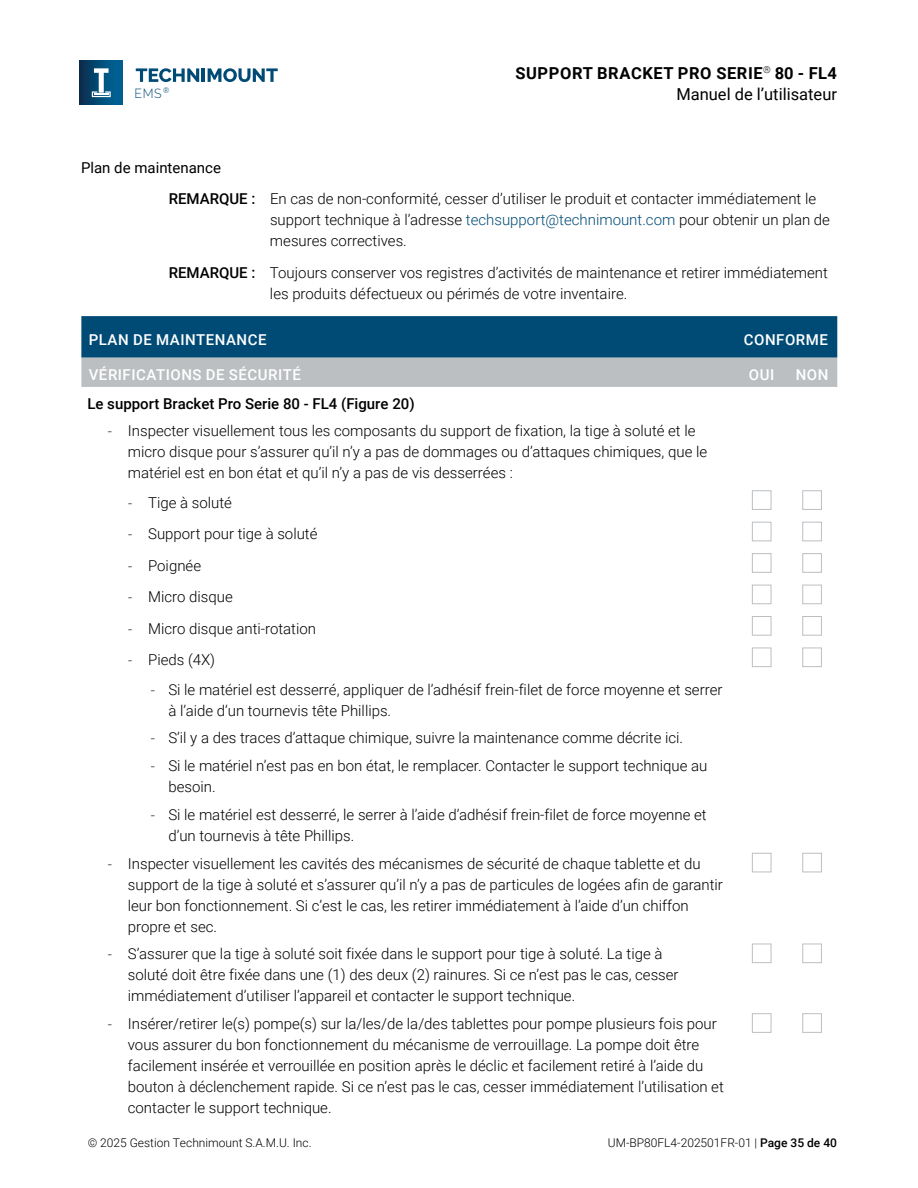
<style>
.page{position:relative;width:918px;height:1188px;background:#fff}
.page>*{position:absolute;margin:0;border:0;box-sizing:border-box;transform-origin:0 0}
.t1{font:700 16.5px/21px "Roboto";letter-spacing:.035em;color:#000;text-align:right}
.t2{font:300 15px/21px "Roboto";color:#000}
.t3{font:500 15px "Roboto";letter-spacing:.035em;color:#fff}
.t4{font:500 15px "Roboto";color:#000}
.t5{font:300 13.2px "Raleway";color:#004b75;scale:.93 1}
.t6{font:300 12px "Roboto";color:#000}
.s1{font-weight:400}
.s2{font-weight:500}
.s3{color:#004b76}
.s4{font-family:"Open Sans"}
</style>
<div class="page">
<svg style="left:136px;top:68px;width:63px;height:14px"></svg>
<hr style="left:202px;top:68px;width:3px;height:14px;background:#004b75">
<svg style="left:208px;top:68px;width:70px;height:14px"></svg>
<svg style="left:80px;top:61px;width:43px;height:43px"></svg>
<svg style="left:92px;top:68px;width:19px;height:29px"></svg>
<svg style="left:81px;top:316px;width:756px;height:71px;background:#4e7b96"></svg>
<div style="left:752px;top:490px;width:19px;height:20px;border:1px solid #bbbfc2"></div>
<div style="left:802px;top:490px;width:20px;height:20px;border:1px solid #bbbfc2"></div>
<div style="left:752px;top:522px;width:19px;height:19px;border:1px solid #bbbfc2"></div>
<div style="left:802px;top:522px;width:20px;height:19px;border:1px solid #bbbfc2"></div>
<div style="left:752px;top:553px;width:19px;height:20px;border:1px solid #bbbfc2"></div>
<div style="left:802px;top:553px;width:20px;height:20px;border:1px solid #bbbfc2"></div>
<div style="left:752px;top:585px;width:19px;height:19px;border:1px solid #bbbfc2"></div>
<div style="left:802px;top:585px;width:20px;height:19px;border:1px solid #bbbfc2"></div>
<div style="left:752px;top:616px;width:19px;height:20px;border:1px solid #bbbfc2"></div>
<div style="left:802px;top:616px;width:20px;height:20px;border:1px solid #bbbfc2"></div>
<div style="left:752px;top:648px;width:19px;height:19px;border:1px solid #bbbfc2"></div>
<div style="left:802px;top:648px;width:20px;height:19px;border:1px solid #bbbfc2"></div>
<div style="left:752px;top:853px;width:19px;height:19px;border:1px solid #bbbfc2"></div>
<div style="left:802px;top:853px;width:20px;height:19px;border:1px solid #bbbfc2"></div>
<div style="left:752px;top:944px;width:19px;height:19px;border:1px solid #bbbfc2"></div>
<div style="left:802px;top:944px;width:20px;height:19px;border:1px solid #bbbfc2"></div>
<div style="left:752px;top:1013px;width:19px;height:20px;border:1px solid #bbbfc2"></div>
<div style="left:802px;top:1013px;width:20px;height:20px;border:1px solid #bbbfc2"></div>
<p class="t5" style="left:135px;top:85px;width:39px">EMS <sup>®</sup></p>
<p class="t1" style="left:515px;top:62px;width:323px">SUPPORT BRACKET PRO SERIE<sup>®</sup> 80 - FL4<br><span class="s1">Manuel de l’utilisateur</span></p>
<p class="t2" style="left:169px;top:152px;width:649px;line-height:31.2px;text-indent:-88px"><span class="s1">Plan de maintenance<br></span><span class="s2">REMARQUE :</span> En cas de non-conformité, cesser d’utiliser le produit et contacter immédiatement le</p>
<p class="t2" style="left:270px;top:209px;width:562px">support technique à l’adresse <span class="s3">techsupport@technimount.com</span> pour obtenir un plan de mesures correctives.</p>
<p class="t2" style="left:270px;top:261px;width:560px;text-indent:-101px"><span class="s2">REMARQUE :</span> Toujours conserver vos registres d’activités de maintenance et retirer immédiatement les produits défectueux ou périmés de votre inventaire.</p>
<p class="t3" style="left:89px;top:329px;width:179px">PLAN DE MAINTENANCE</p>
<p class="t3" style="left:744px;top:329px;width:86px">CONFORME</p>
<p class="t3" style="left:89px;top:364px;width:214px">VÉRIFICATIONS DE SÉCURITÉ</p>
<p class="t3" style="left:749px;top:364px;width:27px">OUI</p>
<p class="t3" style="left:796px;top:364px;width:34px">NON</p>
<p class="t4" style="left:87px;top:393px;width:329px">Le support Bracket Pro Serie 80 - FL4 (Figure 20)</p>
<p class="t2" style="left:128px;top:420px;width:581px;text-indent:-20px"><span class="s4">-</span> Inspecter visuellement tous les composants du support de fixation, la tige à soluté et le micro disque pour s’assurer qu’il n’y a pas de dommages ou d’attaques chimiques, que le matériel est en bon état et qu’il n’y a pas de vis desserrées :</p>
<p class="t2" style="left:128px;top:492px;width:106px"><span class="s4">-</span> Tige à soluté</p>
<p class="t2" style="left:128px;top:523px;width:191px"><span class="s4">-</span> Support pour tige à soluté</p>
<p class="t2" style="left:128px;top:554px;width:75px"><span class="s4">-</span> Poignée</p>
<p class="t2" style="left:128px;top:586px;width:106px"><span class="s4">-</span> Micro disque</p>
<p class="t2" style="left:128px;top:617px;width:190px"><span class="s4">-</span> Micro disque anti-rotation</p>
<p class="t2" style="left:128px;top:649px;width:89px"><span class="s4">-</span> Pieds (4X)</p>
<p class="t2" style="left:168px;top:678px;width:556px;text-indent:-18px"><span class="s4">-</span> Si le matériel est desserré, appliquer de l’adhésif frein-filet de force moyenne et serrer à l’aide d’un tournevis tête Phillips.</p>
<p class="t2" style="left:150px;top:727px;width:534px"><span class="s4">-</span> S’il y a des traces d’attaque chimique, suivre la maintenance comme décrite ici.</p>
<p class="t2" style="left:168px;top:755px;width:541px;text-indent:-18px"><span class="s4">-</span> Si le matériel n’est pas en bon état, le remplacer. Contacter le support technique au besoin.</p>
<p class="t2" style="left:168px;top:804px;width:540px;text-indent:-18px"><span class="s4">-</span> Si le matériel est desserré, le serrer à l’aide d’adhésif frein-filet de force moyenne et d’un tournevis à tête Phillips.</p>
<p class="t2" style="left:128px;top:852px;width:597px;text-indent:-20px"><span class="s4">-</span> Inspecter visuellement les cavités des mécanismes de sécurité de chaque tablette et du support de la tige à soluté et s’assurer qu’il n’y a pas de particules de logées afin de garantir leur bon fonctionnement. Si c’est le cas, les retirer immédiatement à l’aide d’un chiffon propre et sec.</p>
<p class="t2" style="left:128px;top:943px;width:552px;text-indent:-20px"><span class="s4">-</span> S’assurer que la tige à soluté soit fixée dans le support pour tige à soluté. La tige à soluté doit être fixée dans une (1) des deux (2) rainures. Si ce n’est pas le cas, cesser immédiatement d’utiliser l’appareil et contacter le support technique.</p>
<p class="t2" style="left:128px;top:1013px;width:598px;text-indent:-20px"><span class="s4">-</span> Insérer/retirer le(s) pompe(s) sur la/les/de la/des tablettes pour pompe plusieurs fois pour vous assurer du bon fonctionnement du mécanisme de verrouillage. La pompe doit être facilement insérée et verrouillée en position après le déclic et facilement retiré à l’aide du bouton à déclenchement rapide. Si ce n’est pas le cas, cesser immédiatement l’utilisation et contacter le support technique.</p>
<p class="t6" style="left:88px;top:1134px;width:225px">© 2025 Gestion Technimount S.A.M.U. Inc.</p>
<p class="t6" style="left:608px;top:1134px;width:231px">UM-BP80FL4-202501FR-01 | <span class="s2">Page 35 de 40</span></p>
</div>
